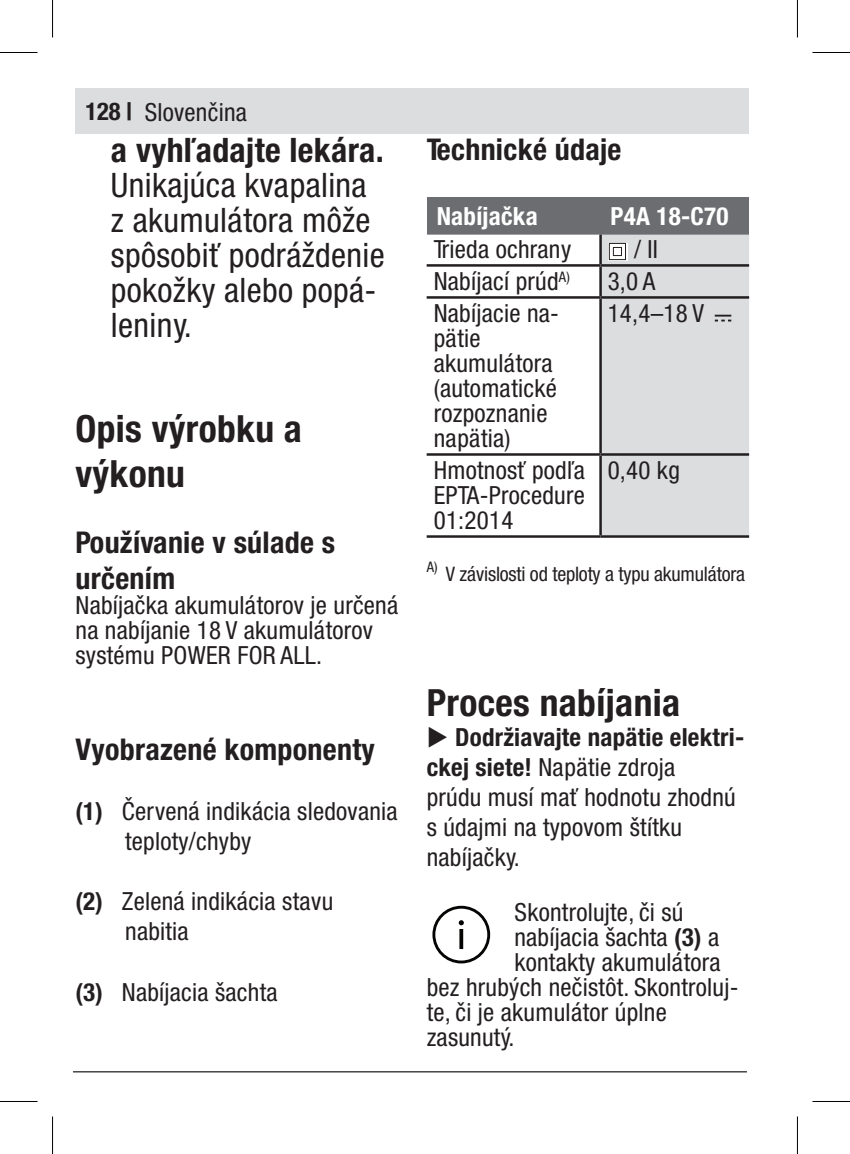
<style>
.page{position:relative;width:850px;height:1154px;background:#fff}
.page>*{position:absolute;margin:0;border:0;box-sizing:border-box;transform-origin:0 0}
.Regular_Brödtext{font:37.5px "GARDENA Pro Bo Cond";letter-spacing:.01em;color:#231f20}
.Regular_Brödtext-2{font:condensed 33.75px/35px "GARDENA Pro";letter-spacing:.01em;color:#231f20}
.Regular_Brödtext-3{font:30px/36px "GARDENA Pro Bo Cond";letter-spacing:.01em;color:#231f20}
.Regular_Brödtext-4{font:condensed 25px/25px "GARDENA Pro";letter-spacing:.01em;color:#231f20}
.Regular_Brödtext-5{font:25px/30px "GARDENA Pro Bo Cond";letter-spacing:.01em;color:#231f20}
.Tabell-rubriktext{font:25px "GARDENA Pro Bo Cond";letter-spacing:.01em;color:#fff}
.Regular_Brödtext-6{font:25px "GARDENA Pro Bo Cond";letter-spacing:.01em;color:#fff}
.t1{font:24.5px "GARDENA Pro Bo Cond";color:#231f20}
.Regular_Brödtext-7{font:condensed 20px "GARDENA Pro";letter-spacing:-.01em;color:#231f20}
.s1{font-family:"GARDENA Pro Bo Cond";font-stretch:normal}
.s2{font-family:"GARDENA Pro";font-stretch:condensed}
</style>
<div class="page">
<div style="left:75px;top:88px;width:674px;height:46px;background:#dcdddf"></div>
<hr style="left:73px;top:1071px;width:673px;height:1px;background:#231f20">
<div style="left:426px;top:197px;width:174px;height:38px;background:#6c6d70"></div>
<div style="left:600px;top:197px;width:148px;height:38px;background:#6c6d70"></div>
<div style="left:601px;top:235px;width:147px;height:300px;background:#dcdddf"></div>
<hr style="left:599px;top:235px;width:2px;height:29px;background:#231f20">
<hr style="left:426px;top:264px;width:174px;height:3px;background:#231f20">
<hr style="left:600px;top:264px;width:148px;height:3px;background:#231f20">
<hr style="left:599px;top:267px;width:2px;height:29px;background:#231f20">
<hr style="left:426px;top:296px;width:174px;height:3px;background:#231f20">
<hr style="left:600px;top:296px;width:148px;height:3px;background:#231f20">
<hr style="left:599px;top:299px;width:2px;height:154px;background:#231f20">
<hr style="left:426px;top:453px;width:174px;height:3px;background:#231f20">
<hr style="left:600px;top:453px;width:148px;height:3px;background:#231f20">
<hr style="left:599px;top:456px;width:2px;height:79px;background:#231f20">
<hr style="left:426px;top:535px;width:174px;height:3px;background:#231f20">
<hr style="left:600px;top:535px;width:148px;height:3px;background:#231f20">
<div style="left:607px;top:243px;width:20px;height:18px;background:#282425"></div>
<svg style="left:608px;top:243px;width:17px;height:17px"></svg>
<svg style="left:714px;top:315px;width:17px;height:6px"></svg>
<svg style="left:432px;top:906px;width:58px;height:57px"></svg>
<svg style="left:459px;top:929px;width:4px;height:20px"></svg>
<hr style="left:0;top:52px;width:38px;height:1px;background:#000">
<hr style="left:812px;top:52px;width:37px;height:1px;background:#000">
<hr style="left:0;top:1101px;width:38px;height:1px;background:#000">
<hr style="left:812px;top:1101px;width:37px;height:1px;background:#000">
<hr style="left:52px;top:0;width:1px;height:38px;background:#000">
<hr style="left:52px;top:1116px;width:1px;height:38px;background:#000">
<hr style="left:796px;top:0;width:1px;height:38px;background:#000">
<hr style="left:796px;top:1116px;width:1px;height:38px;background:#000">
<p class="Regular_Brödtext-4" style="left:145px;top:100px;width:104px">Slovenčina</p>
<p class="t1" style="left:85px;top:97px;width:48px">128 |</p>
<p class="Regular_Brödtext-2" style="left:111px;top:133px;width:275px"><span class="s1">a vyhľadajte lekára.<br></span>Unikajúca kvapalina z akumulátora môže spôsobiť podráždenie pokožky alebo popá&shy;leniny.</p>
<p class="Regular_Brödtext" style="left:75px;top:406px;width:228px">Opis výrobku a</p>
<p class="Regular_Brödtext" style="left:75px;top:451px;width:111px">výkonu</p>
<p class="Regular_Brödtext-3" style="left:75px;top:524px;width:261px">Používanie v súlade s určením</p>
<p class="Regular_Brödtext-4" style="left:75px;top:593px;width:324px">Nabíjačka akumulátorov je určená na nabíjanie 18 V akumulátorov systému POWER FOR ALL.</p>
<p class="Regular_Brödtext-3" style="left:75px;top:731px;width:301px">Vyobrazené komponenty</p>
<p class="Regular_Brödtext-4" style="left:75px;top:799px;width:323px"><span class="s1">(1)</span> Červená indikácia sledovania</p>
<p class="Regular_Brödtext-4" style="left:125px;top:829px;width:128px">teploty/chyby</p>
<p class="Regular_Brödtext-4" style="left:75px;top:889px;width:259px"><span class="s1">(2)</span> Zelená indikácia stavu</p>
<p class="Regular_Brödtext-4" style="left:125px;top:919px;width:65px">nabitia</p>
<p class="Regular_Brödtext-4" style="left:75px;top:979px;width:203px"><span class="s1">(3)</span> Nabíjacia šachta</p>
<p class="Regular_Brödtext-3" style="left:426px;top:131px;width:196px">Technické údaje</p>
<p class="Tabell-rubriktext" style="left:436px;top:201px;width:103px">Nabíjačka</p>
<p class="Regular_Brödtext-6" style="left:610px;top:201px;width:119px">P4A 18-C70</p>
<p class="Regular_Brödtext-4" style="left:433px;top:237px;width:139px">Trieda ochrany</p>
<p class="Regular_Brödtext-4" style="left:633px;top:237px;width:25px">/ II</p>
<p class="Regular_Brödtext-4" style="left:433px;top:269px;width:137px">Nabíjací prúd<sup>A)</sup></p>
<p class="Regular_Brödtext-4" style="left:607px;top:269px;width:49px">3,0 A</p>
<p class="Regular_Brödtext-4" style="left:433px;top:301px;width:127px">Nabíjacie na&shy;pätie</p>
<p class="Regular_Brödtext-4" style="left:433px;top:351px;width:125px">akumulátora (automatické</p>
<p class="Regular_Brödtext-4" style="left:433px;top:401px;width:115px">rozpoznanie napätia)</p>
<p class="Regular_Brödtext-4" style="left:607px;top:301px;width:98px">14,4–18 V</p>
<p class="Regular_Brödtext-4" style="left:433px;top:458px;width:153px">Hmotnosť podľa<br>EPTA-Procedure</p>
<p class="Regular_Brödtext-4" style="left:433px;top:508px;width:81px">01:2014</p>
<p class="Regular_Brödtext-4" style="left:607px;top:458px;width:74px">0,40 kg</p>
<p class="Regular_Brödtext-7" style="left:426px;top:562px;width:320px"><sup>A)</sup> V závislosti od teploty a typu akumulátora</p>
<p class="Regular_Brödtext" style="left:426px;top:680px;width:255px">Proces nabíjania</p>
<p class="Regular_Brödtext-5" style="left:426px;top:721px;width:319px">◆ Dodržiavajte napätie elektri&shy;ckej siete! <span class="s2">Napätie zdroja</span></p>
<p class="Regular_Brödtext-4" style="left:426px;top:782px;width:310px;line-height:30px">prúdu musí mať hodnotu zhodnú s údajmi na typovom štítku nabíjačky.</p>
<p class="Regular_Brödtext-4" style="left:514px;top:899px;width:170px">Skontrolujte, či sú</p>
<p class="Regular_Brödtext-4" style="left:514px;top:924px;width:206px">nabíjacia šachta <span class="s1">(3)</span> a</p>
<p class="Regular_Brödtext-4" style="left:514px;top:949px;width:208px">kontakty akumulátora</p>
<p class="Regular_Brödtext-4" style="left:426px;top:974px;width:313px">bez hrubých nečistôt. Skontroluj-</p>
<p class="Regular_Brödtext-4" style="left:426px;top:999px;width:241px">te, či je akumulátor úplne</p>
<p class="Regular_Brödtext-4" style="left:426px;top:1024px;width:89px">zasunutý.</p>
</div>
